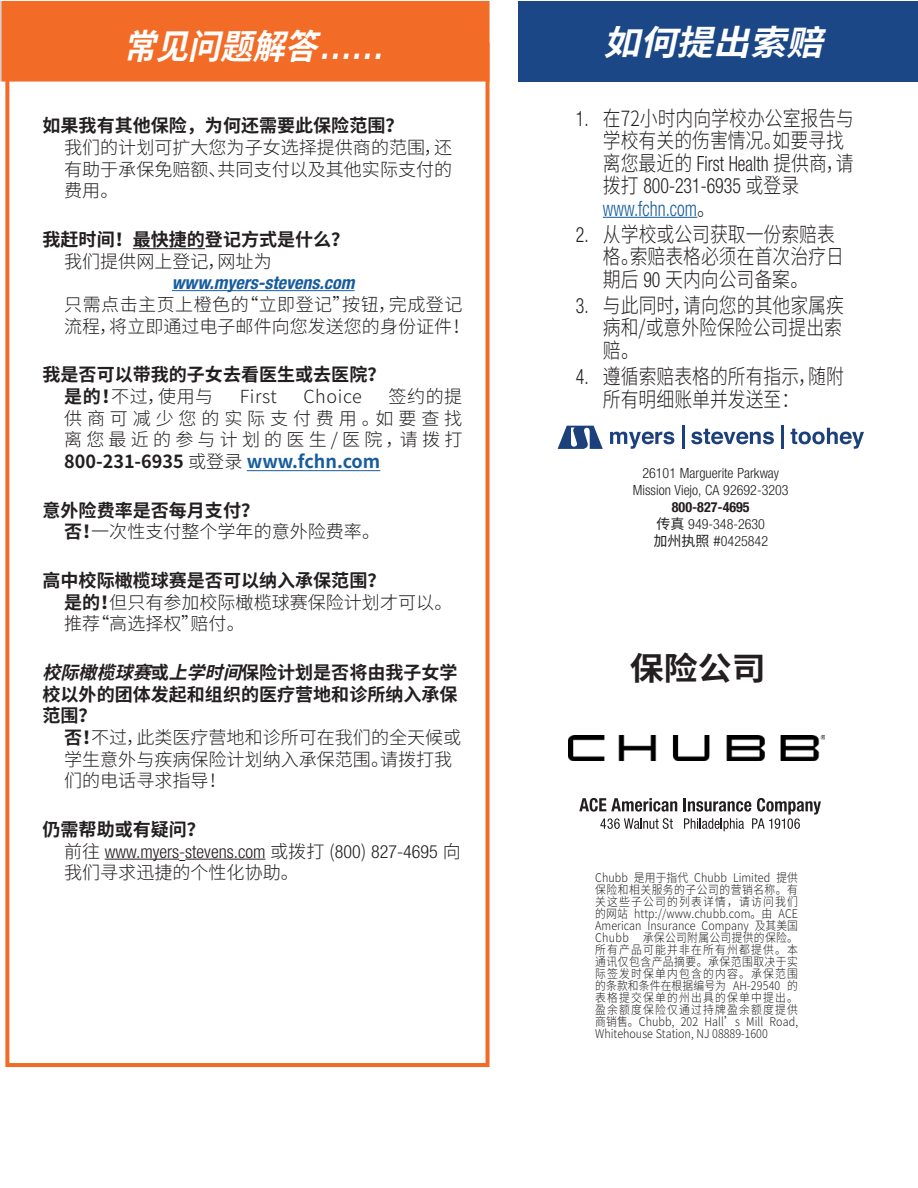
<style>
.page{position:relative;width:918px;height:1188px;background:#fff}
.page>*{position:absolute;margin:0;border:0;box-sizing:border-box;transform-origin:0 0}
.t1{font:italic 700 34.5px "Noto Sans CJ Ksc";color:#fff;scale:.93 1}
.t2{font:italic 700 34.5px "Noto Sans CJ Ksc";color:#fff;scale:1.06 1}
.t3{font:700 32.1px "Noto Sans CJ Ksc";color:#231f20;scale:1.06 1}
.Exclusions_type{font:300 21px/22.5px "Noto Sans CJ Ksc";color:#231f20;scale:.85 1}
.Exclusions_type-2{font:300 18px/21.6px "Noto Sans CJ Ksc";color:#231f20}
.t4{font:700 18px/21.6px "Noto Sans CJ Ksc";color:#231f20;text-align:justify}
.Exclusions_type-3{font:300 condensed 18px/21.6px "Helvetica Neue LT Com";color:#231f20}
.Exclusions_type-4{font:italic 700 condensed 18px "Helvetica Neue LT Com";color:#175d9e}
.t5{font:300 condensed 14.1px "Helvetica Neue LT Com";color:#231f20}
.t6{font:700 condensed 14.1px "Helvetica Neue LT Com";color:#231f20}
.t7{font:300 12px/12px "Noto Sans CJ Ksc";color:#231f20;text-align:justify;scale:.9 1}
.s1{font-family:"Helvetica Neue LT Com";font-stretch:condensed}
.s2{font-weight:700}
.s3{font-weight:700;color:#175d9e}
.s4{font-style:italic}
.s5{font-family:"Noto Sans CJ Ksc";font-stretch:normal}
.s6{font-family:"Helvetica Neue LT Com";font-stretch:condensed;color:#175d9e}
.s7{font-family:"Noto Sans CJ Ksc";font-weight:400;font-stretch:normal}
</style>
<div class="page">
<div style="left:3px;top:3px;width:485px;height:77px;background:#f36c27"></div>
<div style="left:1px;top:1px;width:489px;height:81px;border:4px solid #f36c27"></div>
<div style="left:5px;top:43px;width:485px;height:1024px;border:4px solid #f36c27"></div>
<hr style="left:133px;top:248px;width:72px;height:1px;background:#231f20">
<hr style="left:172px;top:290px;width:183px;height:1px;background:#175d9e">
<hr style="left:247px;top:470px;width:133px;height:1px;background:#175d9e">
<hr style="left:105px;top:859px;width:74px;height:1px;background:#231f20">
<hr style="left:185px;top:859px;width:80px;height:1px;background:#231f20">
<div style="left:518px;top:1px;width:400px;height:81px;background:#1c4786"></div>
<hr style="left:603px;top:217px;width:94px;height:1px;background:#175d9e">
<img style="left:569px;top:736px;width:255px;height:25px">
<svg style="left:579px;top:798px;width:98px;height:14px"></svg>
<svg style="left:600px;top:818px;width:73px;height:11px"></svg>
<svg style="left:684px;top:798px;width:137px;height:33px"></svg>
<svg style="left:558px;top:426px;width:45px;height:23px"></svg>
<svg style="left:610px;top:432px;width:64px;height:17px"></svg>
<hr style="left:682px;top:426px;width:2px;height:23px;background:#1b407c">
<svg style="left:691px;top:429px;width:83px;height:15px"></svg>
<hr style="left:782px;top:426px;width:2px;height:23px;background:#1b407c">
<svg style="left:791px;top:428px;width:73px;height:21px"></svg>
<p class="t1" style="left:124px;top:27px;width:281px">常见问题解答<span class="s1">… …</span></p>
<p class="t4" style="left:43px;top:115px;width:362px">如果我有其他保险，为何还需要此保险范围？</p>
<p class="Exclusions_type-2" style="left:64px;top:137px;width:390px;text-align:justify">我们的计划可扩大您为子女选择提供商的范围，还有助于承保免赔额、共同支付以及其他实际支付的费用。</p>
<p class="t4" style="left:43px;top:229px;width:308px">我赶时间！最快捷的登记方式是什么？</p>
<p class="Exclusions_type-2" style="left:64px;top:251px;width:209px">我们提供网上登记，网址为</p>
<p class="Exclusions_type-4" style="left:172px;top:272px;width:184px">www.myers-stevens.com</p>
<p class="Exclusions_type-2" style="left:64px;top:294px;width:408px">只需点击主页上橙色的“立即登记”按钮，完成登记流程，将立即通过电子邮件向您发送您的身份证件！</p>
<p class="t4" style="left:43px;top:364px;width:344px">我是否可以带我的子女去看医生或去医院？</p>
<p class="Exclusions_type-2" style="left:64px;top:386px;width:151px"><span class="s2">是的！</span>不过，使用与</p>
<p class="Exclusions_type-2" style="left:240px;top:386px;width:39px">First</p>
<p class="Exclusions_type-2" style="left:303px;top:386px;width:60px">Choice</p>
<p class="Exclusions_type-2" style="left:64px;top:386px;width:400px;text-align:justify;text-indent:324px">签约的提供商可减少您的实际支付费用。如要查找离您最近的参与计划的医生/医院，请拨打<span class="s2">800-231-6935</span> 或登录 <span class="s3">www.fchn.com</span></p>
<p class="t4" style="left:43px;top:500px;width:218px">意外险费率是否每月支付？</p>
<p class="Exclusions_type-2" style="left:64px;top:521px;width:318px"><span class="s2">否！</span>一次性支付整个学年的意外险费率。</p>
<p class="t4" style="left:43px;top:570px;width:344px">高中校际橄榄球赛是否可以纳入承保范围？</p>
<p class="Exclusions_type-2" style="left:64px;top:592px;width:390px"><span class="s2">是的！</span>但只有参加校际橄榄球赛保险计划才可以。推荐“高选择权”赔付。</p>
<p class="t4" style="left:43px;top:662px;width:417px"><span class="s4">校际橄榄球赛</span>或<span class="s4">上学时间</span>保险计划是否将由我子女学校以外的团体发起和组织的医疗营地和诊所纳入承保范围？</p>
<p class="Exclusions_type-2" style="left:64px;top:727px;width:399px"><span class="s2">否！</span>不过，此类医疗营地和诊所可在我们的全天候或学生意外与疾病保险计划纳入承保范围。请拨打我们的电话寻求指导！</p>
<p class="t4" style="left:43px;top:819px;width:164px">仍需帮助或有疑问？</p>
<p class="Exclusions_type-3" style="left:64px;top:841px;width:398px"><span class="s5">前往</span> www.myers<span class="s5">-</span>stevens.com <span class="s5">或拨打 (</span>800<span class="s5">)</span> 827<span class="s5">-</span>4695 <span class="s5">向我们寻求迅捷的个性化协助。</span></p>
<p class="t2" style="left:603px;top:23px;width:228px">如何提出索赔</p>
<p class="Exclusions_type" style="left:603px;top:107px;width:297px;text-indent:-27px"><span class="s1">1.</span> 在72小时内向学校办公室报告与学校有关的伤害情况。如要寻找离您最近的 <span class="s1">First Health</span> 提供商，请拨打 <span class="s1">800</span>-<span class="s1">231</span>-<span class="s1">6935</span> 或登录<span class="s6">www.fchn.com</span>。</p>
<p class="Exclusions_type" style="left:603px;top:223px;width:285px;text-indent:-27px"><span class="s1">2.</span> 从学校或公司获取一份索赔表格。索赔表格必须在首次治疗日期后 <span class="s1">90</span> 天内向公司备案。</p>
<p class="Exclusions_type" style="left:603px;top:294px;width:285px;text-align:justify;text-indent:-27px"><span class="s1">3.</span> 与此同时，请向您的其他家属疾病和/或意外险保险公司提出索赔。</p>
<p class="Exclusions_type" style="left:603px;top:366px;width:285px;text-indent:-27px"><span class="s1">4.</span> 遵循索赔表格的所有指示，随附所有明细账单并发送至：</p>
<p class="t5" style="left:642px;top:465px;width:138px">26101 Marguerite Parkway</p>
<p class="t5" style="left:633px;top:482px;width:157px">Mission Viejo, CA 92692-3203</p>
<p class="t6" style="left:672px;top:499px;width:79px">800<span class="s5">-</span>827<span class="s5">-</span>4695</p>
<p class="t5" style="left:657px;top:516px;width:110px"><span class="s7">传真</span> 949-348-2630</p>
<p class="t5" style="left:654px;top:533px;width:116px"><span class="s7">加州执照 #</span>0425842</p>
<p class="t3" style="left:630px;top:650px;width:130px">保险公司</p>
<p class="t7" style="left:595px;top:872px;width:227px">Chubb 是用于指代 Chubb Limited 提供保险和相关服务的子公司的营销名称。有关这些子公司的列表详情，请访问我们的网站 http://www.chubb.com。由 ACE American Insurance Company 及其美国Chubb 承保公司附属公司提供的保险。所有产品可能并非在所有州都提供。本通讯仅包含产品摘要。承保范围取决于实际签发时保单内包含的内容。承保范围的条款和条件在根据编号为 AH-29540 的表格提交保单的州出具的保单中提出。盈余额度保险仅通过持牌盈余额度提供商销售。Chubb, 202 Hall’s Mill Road, Whitehouse Station, NJ 08889-1600</p>
</div>
